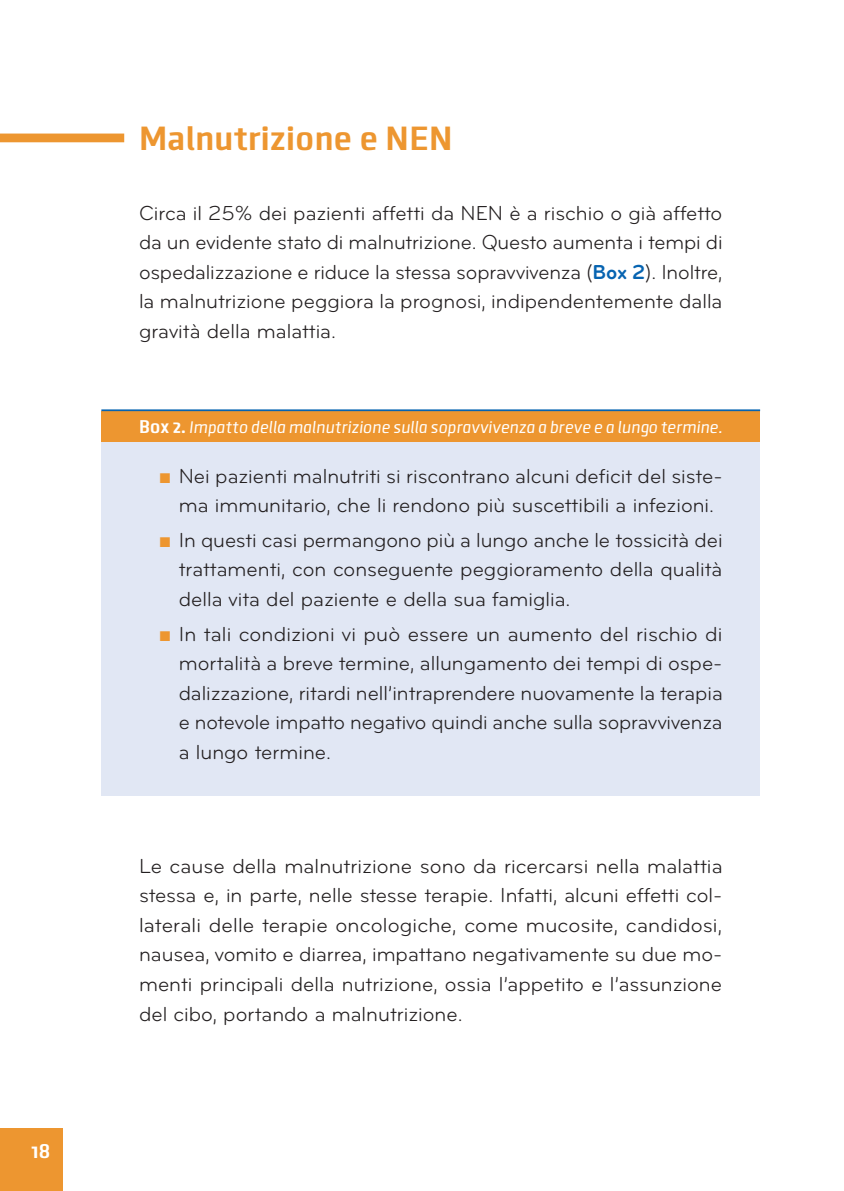
<style>
.page{position:relative;width:844px;height:1191px;background:#fff}
.page>*{position:absolute;margin:0;border:0;box-sizing:border-box;transform-origin:0 0}
.t1{font:700 35px "Clio";color:#ed9630}
.t2{font:21px/29.6px "Bryant Pro";color:#231f20;text-align:justify}
.t3{font:700 21px "Clio";color:#fff}
.t4{font:italic 17.5px "Clio";letter-spacing:-.005em;color:#fff}
.s1{font-weight:700;color:#0764b1}
.s2{font-weight:700;font-style:normal;font-size:19.25px}
.s3{font-family:"Arial";font-weight:900;color:#ed9630}
</style>
<div class="page">
<div style="left:0;top:1128px;width:63px;height:63px;background:#ed9630"></div>
<div style="left:101px;top:411px;width:659px;height:384px;background:#e1e7f4"></div>
<div style="left:0;top:134px;width:124px;height:8px;background:#ed9630"></div>
<div style="left:101px;top:411px;width:659px;height:30px;background:#ed9630"></div>
<hr style="left:101px;top:409px;width:659px;height:2px;background:#0764b1">
<p class="t3" style="left:31px;top:1137px;width:21px">18</p>
<h1 class="t1" style="left:139px;top:117px;width:315px">Malnutrizione e NEN</h1>
<p class="t2" style="left:139px;top:198px;width:585px">Circa il 25% dei pazienti affetti da NEN è a rischio o già affetto da un evidente stato di malnutrizione. Questo aumenta i tempi di ospedalizzazione e riduce la stessa sopravvivenza (<span class="s1">Box 2</span>). Inoltre, la malnutrizione peggiora la prognosi, indipendentemente dalla gravità della malattia.</p>
<p class="t4" style="left:139px;top:417px;width:585px"><span class="s2">Box 2.</span> Impatto della malnutrizione sulla sopravvivenza a breve e a lungo termine.</p>
<p class="t2" style="left:159px;top:461px;width:565px;text-align:center"><span class="s3">■</span> Nei pazienti malnutriti si riscontrano alcuni deficit del siste&shy;ma immunitario, che li rendono più suscettibili a infezioni.</p>
<p class="t2" style="left:179px;top:525px;width:545px;text-indent:-20px"><span class="s3">■</span> In questi casi permangono più a lungo anche le tossicità dei trattamenti, con conseguente peggioramento della qualità della vita del paziente e della sua famiglia.</p>
<p class="t2" style="left:179px;top:619px;width:545px;text-indent:-20px"><span class="s3">■</span> In tali condizioni vi può essere un aumento del rischio di mortalità a breve termine, allungamento dei tempi di ospe&shy;dalizzazione, ritardi nell’intraprendere nuovamente la terapia e notevole impatto negativo quindi anche sulla sopravvivenza a lungo termine.</p>
<p class="t2" style="left:139px;top:851px;width:585px">Le cause della malnutrizione sono da ricercarsi nella malattia stessa e, in parte, nelle stesse terapie. Infatti, alcuni effetti col&shy;laterali delle terapie oncologiche, come mucosite, candidosi, nausea, vomito e diarrea, impattano negativamente su due mo&shy;menti principali della nutrizione, ossia l’appetito e l’assunzione del cibo, portando a malnutrizione.</p>
</div>
